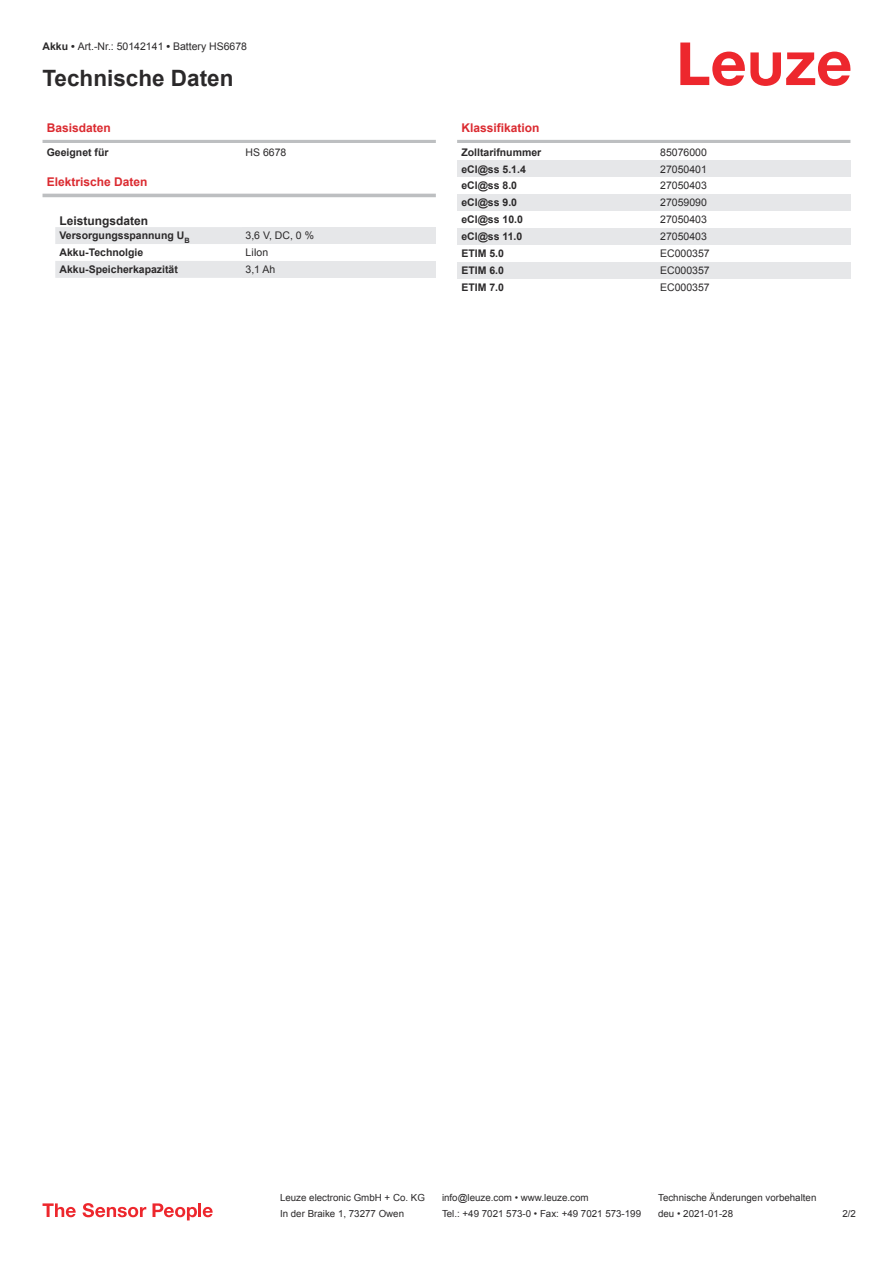
<style>
.page{position:relative;width:893px;height:1263px;background:#fff}
.page>*{position:absolute;margin:0;border:0;box-sizing:border-box;transform-origin:0 0}
.t1{font:700 22.5px "Arial";color:#2b292a}
.t2{font:700 12px "Arial";color:#db2a30}
.t3{font:700 12px "Arial";color:#2b292a}
.t4{font:700 10.5px "Arial";color:#2b292a}
.t5{font:10.5px "Arial";color:#2b292a}
.t6{font:9.75px "Arial";color:#2b292a}
.s1{font-weight:700}
</style>
<div class="page">
<svg style="left:680px;top:43px;width:170px;height:43px"></svg>
<svg style="left:43px;top:197px;width:393px;height:1px"></svg>
<svg style="left:55px;top:227px;width:187px;height:51px"></svg>
<hr style="left:43px;top:140px;width:393px;height:3px;background:#bdbfc1">
<hr style="left:43px;top:194px;width:393px;height:3px;background:#bdbfc1">
<div style="left:242px;top:227px;width:194px;height:17px;background:#e6e7e9"></div>
<div style="left:242px;top:261px;width:194px;height:17px;background:#e6e7e9"></div>
<hr style="left:457px;top:140px;width:393px;height:3px;background:#bdbfc1">
<div style="left:457px;top:160px;width:200px;height:17px;background:#e6e7e9"></div>
<div style="left:657px;top:160px;width:193px;height:17px;background:#e6e7e9"></div>
<div style="left:457px;top:194px;width:200px;height:17px;background:#e6e7e9"></div>
<div style="left:657px;top:194px;width:193px;height:17px;background:#e6e7e9"></div>
<div style="left:457px;top:228px;width:200px;height:17px;background:#e6e7e9"></div>
<div style="left:657px;top:228px;width:193px;height:17px;background:#e6e7e9"></div>
<div style="left:457px;top:262px;width:200px;height:17px;background:#e6e7e9"></div>
<div style="left:657px;top:262px;width:193px;height:17px;background:#e6e7e9"></div>
<svg style="left:43px;top:1203px;width:33px;height:14px"></svg>
<svg style="left:83px;top:1203px;width:63px;height:14px"></svg>
<svg style="left:153px;top:1203px;width:44px;height:17px"></svg>
<hr style="left:198px;top:1203px;width:3px;height:14px;background:#ed272d">
<svg style="left:203px;top:1207px;width:10px;height:10px"></svg>
<p class="t5" style="left:43px;top:43px;width:206px"><span class="s1">Akku •</span> Art.-Nr.: 50142141 <span class="s1">•</span> Battery HS6678</p>
<h1 class="t1" style="left:43px;top:70px;width:192px">Technische Daten</h1>
<p class="t2" style="left:47px;top:123px;width:66px">Basisdaten</p>
<p class="t4" style="left:47px;top:148px;width:63px">Geeignet für</p>
<p class="t5" style="left:246px;top:148px;width:42px">HS 6678</p>
<p class="t2" style="left:47px;top:177px;width:102px">Elektrische Daten</p>
<p class="t3" style="left:60px;top:216px;width:90px">Leistungsdaten</p>
<p class="t4" style="left:60px;top:232px;width:132px">Versorgungsspannung U<sub>B</sub></p>
<p class="t5" style="left:246px;top:232px;width:70px">3,6 V, DC, 0 %</p>
<p class="t4" style="left:60px;top:249px;width:85px">Akku-Technolgie</p>
<p class="t5" style="left:246px;top:249px;width:24px">LiIon</p>
<p class="t4" style="left:60px;top:265px;width:120px">Akku-Speicherkapazität</p>
<p class="t5" style="left:246px;top:265px;width:31px">3,1 Ah</p>
<p class="t2" style="left:461px;top:123px;width:80px">Klassifikation</p>
<p class="t4" style="left:461px;top:148px;width:81px">Zolltarifnummer</p>
<p class="t5" style="left:660px;top:148px;width:48px">85076000</p>
<p class="t4" style="left:461px;top:165px;width:66px">eCl@ss 5.1.4</p>
<p class="t5" style="left:660px;top:165px;width:48px">27050401</p>
<p class="t4" style="left:461px;top:182px;width:57px">eCl@ss 8.0</p>
<p class="t5" style="left:660px;top:182px;width:48px">27050403</p>
<p class="t4" style="left:461px;top:199px;width:57px">eCl@ss 9.0</p>
<p class="t5" style="left:660px;top:199px;width:48px">27059090</p>
<p class="t4" style="left:461px;top:216px;width:63px">eCl@ss 10.0</p>
<p class="t5" style="left:660px;top:216px;width:48px">27050403</p>
<p class="t4" style="left:461px;top:233px;width:63px">eCl@ss 11.0</p>
<p class="t5" style="left:660px;top:232px;width:48px">27050403</p>
<p class="t4" style="left:461px;top:249px;width:44px">ETIM 5.0</p>
<p class="t5" style="left:660px;top:249px;width:51px">EC000357</p>
<p class="t4" style="left:461px;top:266px;width:44px">ETIM 6.0</p>
<p class="t5" style="left:660px;top:266px;width:51px">EC000357</p>
<p class="t4" style="left:461px;top:283px;width:44px">ETIM 7.0</p>
<p class="t5" style="left:660px;top:283px;width:51px">EC000357</p>
<p class="t6" style="left:280px;top:1194px;width:146px">Leuze electronic GmbH + Co. KG</p>
<p class="t6" style="left:442px;top:1194px;width:148px">info@leuze.com • www.leuze.com</p>
<p class="t6" style="left:658px;top:1194px;width:160px">Technische Änderungen vorbehalten</p>
<p class="t6" style="left:280px;top:1210px;width:126px">In der Braike 1, 73277 Owen</p>
<p class="t6" style="left:442px;top:1210px;width:201px">Tel.: +49 7021 573-0 • Fax: +49 7021 573-199</p>
<p class="t6" style="left:658px;top:1210px;width:76px">deu • 2021-01-28</p>
<p class="t6" style="left:842px;top:1210px;width:15px">2 /2</p>
</div>
